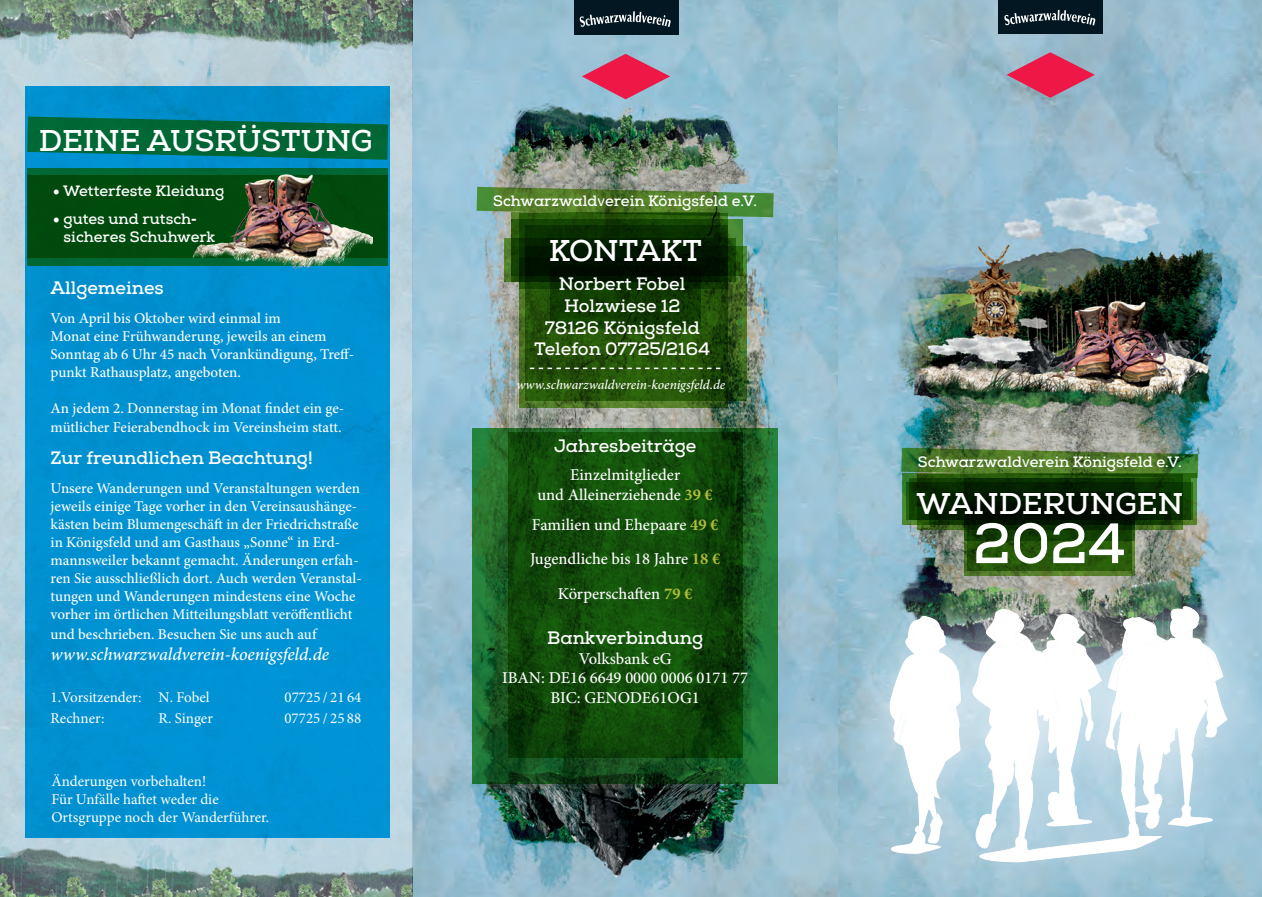
<style>
.page{position:relative;width:1262px;height:897px;background:#fff}
.page>*{position:absolute;margin:0;border:0;box-sizing:border-box;transform-origin:0 0}
.t1{font:56.7px "Nexa Slab Bold FREE";color:#fff}
.t2{font:30px "Nexa Slab Bold FREE";color:#fff}
.t3{font:18px/21.6px "Nexa Slab Bold FREE";color:#fff;text-align:center}
.t4{font:italic 500 18px "Minion Pro";letter-spacing:-.005em;color:#fff}
.t5{font:500 16.5px/19.5px "Minion Pro";color:#fff;text-align:center}
.t6{font:500 15px/18px "Minion Pro";color:#fff}
.t7{font:15px/18px "Minion Pro";color:#fff}
.t8{font:15px/18px "Nexa Slab Bold FREE";color:#fff}
.t9{font:italic 500 13.5px "Minion Pro";letter-spacing:-.005em;color:#fff}
.s1{font-family:"Minion Pro";font-weight:700;font-size:18px}
.s2{font-family:"Helvetica Neue"}
.s3{font-family:"Arial";font-weight:900}
.s4{font-weight:700;color:#aebc37}
</style>
<div class="page">
<img style="left:0;top:0;width:1262px;height:897px">
<svg style="left:903px;top:478px;width:294px;height:47px"></svg>
<svg style="left:967px;top:541px;width:165px;height:10px;background:#265509"></svg>
<svg style="left:964px;top:530px;width:171px;height:11px;background:#123d02"></svg>
<svg style="left:917px;top:478px;width:265px;height:52px;background:#062001"></svg>
<svg style="left:901px;top:448px;width:297px;height:30px;background:#4b762f"></svg>
<svg style="left:1007px;top:52px;width:88px;height:46px;background:#c16786"></svg>
<div style="left:998px;top:0;width:105px;height:33px;background:#031722"></div>
<svg style="left:1004px;top:10px;width:91px;height:16px"></svg>
<div style="left:833px;top:551px;width:429px;height:346px;background:#fff;opacity:.75"></div>
<svg style="left:888px;top:604px;width:340px;height:258px"></svg>
<svg style="left:582px;top:54px;width:88px;height:45px;background:#c26b8c"></svg>
<div style="left:574px;top:0;width:104px;height:35px;background:#031722"></div>
<svg style="left:580px;top:11px;width:91px;height:16px"></svg>
<svg style="left:511px;top:219px;width:231px;height:57px"></svg>
<svg style="left:504px;top:238px;width:231px;height:44px"></svg>
<svg style="left:519px;top:289px;width:209px;height:118px;background:#4b7225"></svg>
<svg style="left:525px;top:246px;width:221px;height:155px;background:#204c08"></svg>
<svg style="left:519px;top:217px;width:209px;height:72px;background:#062200"></svg>
<svg style="left:477px;top:187px;width:297px;height:30px;background:#538038"></svg>
<svg style="left:530px;top:367px;width:190px;height:2px"></svg>
<svg style="left:473px;top:428px;width:305px;height:355px;background:#145213"></svg>
<div style="left:25px;top:86px;width:365px;height:751px;background:#0092d3"></div>
<div style="left:28px;top:168px;width:360px;height:97px;background:#006735"></div>
<div style="left:28px;top:175px;width:360px;height:83px;background:#004a0d"></div>
<img style="left:147px;top:174px;width:226px;height:98px">
<svg style="left:27px;top:117px;width:361px;height:43px"></svg>
<h2 class="t2" style="left:39px;top:123px;width:335px">DEINE AUSRÜSTUNG</h2>
<p class="t8" style="left:53px;top:182px;width:173px"><span class="s1">•</span> Wetterfeste Kleidung</p>
<p class="t8" style="left:63px;top:210px;width:153px;text-indent:-11px"><span class="s1">•</span> gutes und rutsch&shy;sicheres Schuhwerk</p>
<p class="t3" style="left:51px;top:277px;width:115px">Allgemeines</p>
<p class="t6" style="left:51px;top:309px;width:305px">Von April bis Oktober wird einmal im<br>Monat eine Frühwanderung, jeweils an einem Sonntag ab 6 Uhr 45 nach Vorankündigung, Treff&shy;punkt Rathausplatz, angeboten.</p>
<p class="t6" style="left:51px;top:398px;width:295px;line-height:19.8px">An jedem 2. Donnerstag im Monat findet ein ge&shy;mütlicher Feierabendhock im Vereinsheim statt.</p>
<p class="t3" style="left:51px;top:447px;width:264px">Zur freundlichen Beachtung!</p>
<p class="t6" style="left:51px;top:479px;width:313px">Unsere Wanderungen und Veranstaltungen werden jeweils einige Tage vorher in den Vereinsaushänge&shy;kästen beim Blumengeschäft in der Friedrichstraße in Königsfeld und am Gasthaus „Sonne“ in Erd&shy;mannsweiler bekannt gemacht. Änderungen erfah&shy;ren Sie ausschließlich dort. Auch werden Veranstal&shy;tungen und Wanderungen mindestens eine Woche vorher im örtlichen Mitteilungsblatt veröffentlicht</p>
<p class="t6" style="left:51px;top:625px;width:267px">und beschrieben. Besuchen Sie uns auch auf</p>
<p class="t4" style="left:51px;top:642px;width:280px">www.schwarzwaldverein-koenigsfeld.de</p>
<p class="t7" style="left:51px;top:688px;width:161px">1.Vorsitzender: N. Fobel</p>
<p class="t7" style="left:285px;top:688px;width:78px">07725 / 21 64</p>
<p class="t7" style="left:51px;top:709px;width:55px">Rechner:</p>
<p class="t7" style="left:159px;top:709px;width:56px">R. Singer</p>
<p class="t7" style="left:284px;top:709px;width:78px">07725 / 25 88</p>
<p class="t7" style="left:51px;top:772px;width:219px">Änderungen vorbehalten!<br>Für Unfälle haftet weder die<br>Ortsgruppe noch der Wanderführer.</p>
<p class="t8" style="left:493px;top:192px;width:265px">Schwarzwald<span class="s2">v</span>erein Königsfeld e.V.</p>
<h2 class="t2" style="left:549px;top:233px;width:155px">KONTAKT</h2>
<p class="t3" style="left:534px;top:274px;width:177px">Norbert Fobel<br>Holzwiese 12<br>78126 Königsfeld<br>Telefon 07725<span class="s3">/</span>2164</p>
<p class="t9" style="left:516px;top:376px;width:210px">www.schwarzwaldverein-koenigsfeld.de</p>
<p class="t3" style="left:554px;top:435px;width:144px">Jahresbeiträge</p>
<p class="t5" style="left:537px;top:465px;width:177px">Einzelmitglieder<br>und Alleinerziehende <span class="s4">39 €</span></p>
<p class="t5" style="left:530px;top:507px;width:192px;line-height:34.5px">Familien und Ehepaare <span class="s4">49 €<br></span>Jugendliche bis 18 Jahre <span class="s4">18 €<br></span>Körperschaften <span class="s4">79 €</span></p>
<p class="t3" style="left:547px;top:627px;width:158px">Bankverbindung</p>
<p class="t5" style="left:502px;top:649px;width:247px">Volksbank eG<br>IBAN: DE16 6649 0000 0006 0171 77<br>BIC: GENODE61OG1</p>
<p class="t8" style="left:918px;top:453px;width:265px">Schwarzwald<span class="s2">v</span>erein Königsfeld e.V.</p>
<h2 class="t2" style="left:916px;top:485px;width:268px">WANDERUNGEN</h2>
<h1 class="t1" style="left:973px;top:509px;width:154px">2024</h1>
</div>
